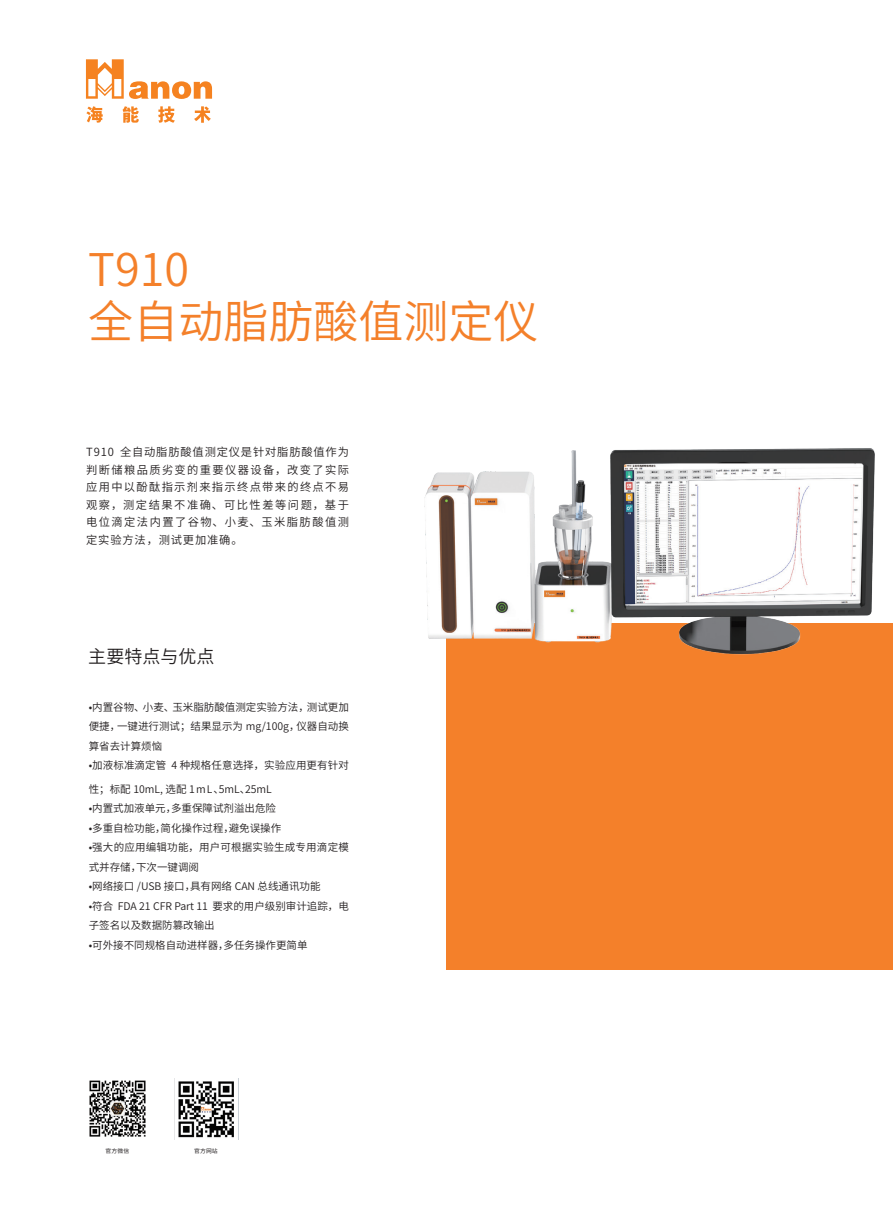
<style>
.page{position:relative;width:893px;height:1212px;background:#fff}
.page>*{position:absolute;margin:0;border:0;box-sizing:border-box;transform-origin:0 0}
.t1{font:45px/52.5px "Source Han Sans SC";color:#f4802a}
.t2{font:18px "Source Han Sans SC";color:#231f20}
.t3{font:11.25px/17.4px "Source Han Sans SC";letter-spacing:.13em;color:#231f20;text-align:justify}
.t4{font:10.5px/19.5px "Source Han Sans SC";color:#231f20;text-align:justify}
.t5{font:10.5px/19.5px "Source Han Sans SC";letter-spacing:.02em;color:#231f20}
.t6{font:5.7px "Source Han Sans SC";letter-spacing:.02em;color:#231f20}
</style>
<div class="page">
<img style="left:89px;top:1080px;width:57px;height:57px">
<img style="left:174px;top:1078px;width:60px;height:61px">
<div style="left:446px;top:623px;width:447px;height:346px;background:#f4802a"></div>
<img style="left:424px;top:448px;width:451px;height:207px">
<svg style="left:86px;top:59px;width:126px;height:40px"></svg>
<svg style="left:86px;top:106px;width:17px;height:17px"></svg>
<svg style="left:123px;top:106px;width:16px;height:17px"></svg>
<svg style="left:158px;top:106px;width:17px;height:17px"></svg>
<svg style="left:194px;top:106px;width:17px;height:17px"></svg>
<h1 class="t1" style="left:88px;top:244px;width:452px">T910<br>全自动脂肪酸值测定仪</h1>
<p class="t3" style="left:86px;top:444px;width:264px">T910 全自动脂肪酸值测定仪是针对脂肪酸值作为判断储粮品质劣变的重要仪器设备，改变了实际应用中以酚酞指示剂来指示终点带来的终点不易观察，测定结果不准确、可比性差等问题，基于电位滴定法内置了谷物、小麦、玉米脂肪酸值测定实验方法，测试更加准确。</p>
<h2 class="t2" style="left:88px;top:646px;width:127px">主要特点与优点</h2>
<p class="t4" style="left:89px;top:697px;width:262px">•内置谷物、小麦、玉米脂肪酸值测定实验方法，测试更加便捷，一键进行测试；结果显示为 mg/100g，仪器自动换算省去计算烦恼</p>
<p class="t4" style="left:89px;top:755px;width:262px">•加液标准滴定管 4 种规格任意选择，实验应用更有针对</p>
<p class="t4" style="left:89px;top:779px;width:185px">性；标配 10mL, 选配 1mL、5mL、25mL</p>
<p class="t4" style="left:89px;top:799px;width:189px">•内置式加液单元，多重保障试剂溢出危险</p>
<p class="t4" style="left:89px;top:818px;width:194px">•多重自检功能，简化操作过程，避免误操作</p>
<p class="t5" style="left:89px;top:838px;width:262px">•强大的应用编辑功能，用户可根据实验生成专用滴定模式并存储，下次一键调阅</p>
<p class="t4" style="left:89px;top:877px;width:233px">•网络接口 /USB 接口，具有网络 CAN 总线通讯功能</p>
<p class="t4" style="left:89px;top:896px;width:262px">•符合 FDA 21 CFR Part 11 要求的用户级别审计追踪，电子签名以及数据防篡改输出</p>
<p class="t4" style="left:89px;top:935px;width:220px">•可外接不同规格自动进样器，多任务操作更简单</p>
<p class="t6" style="left:105px;top:1147px;width:25px">官方微信</p>
<p class="t6" style="left:194px;top:1147px;width:25px">官方网站</p>
</div>
